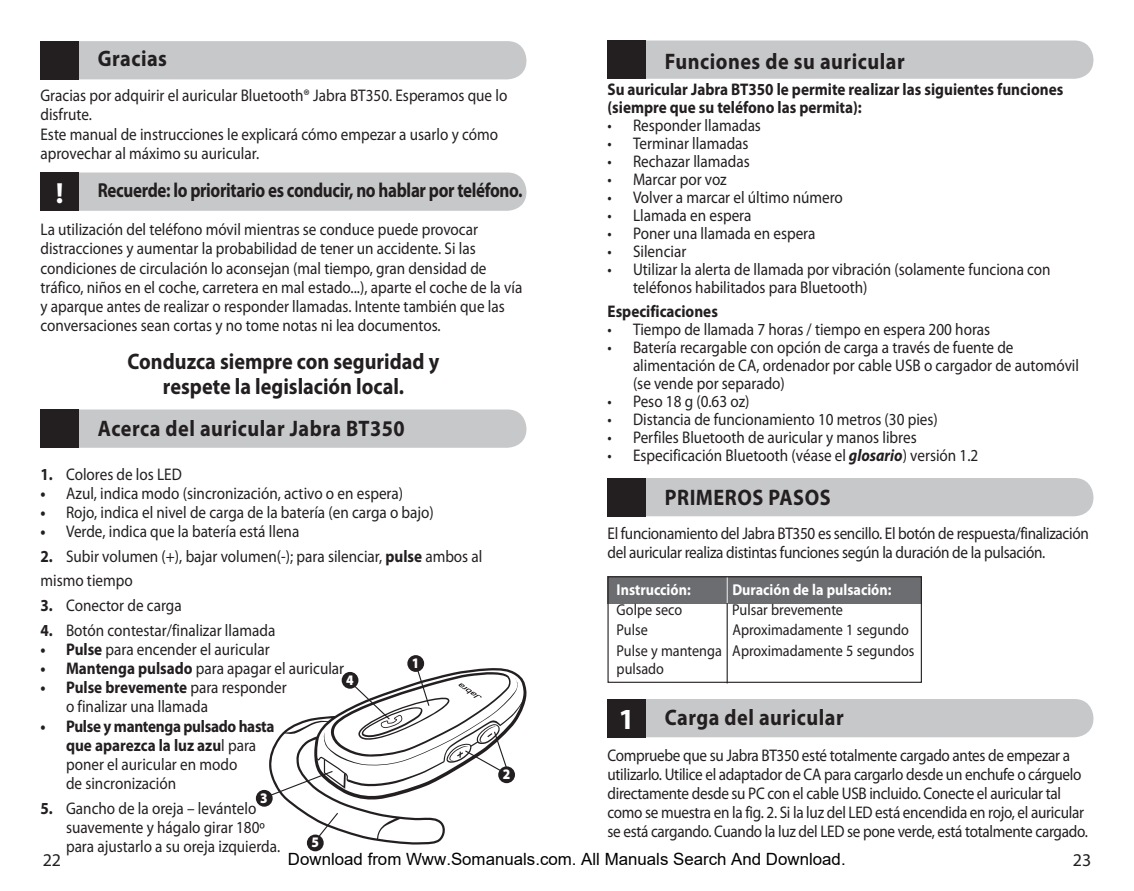
<style>
.page{position:relative;width:1134px;height:891px;background:#fff}
.page>*{position:absolute;margin:0;border:0;box-sizing:border-box;transform-origin:0 0}
.t1{font:700 29.25px "Myriad Pro";color:#fff}
.t2{font:700 22.5px "Myriad Pro";letter-spacing:.025em;color:#231f20;scale:.9 1}
.t3{font:700 22.5px/24.8px "Myriad Pro";color:#231f20;text-align:center;scale:.9 1}
.t4{font:700 20.25px "Myriad Pro";letter-spacing:-.02em;color:#231f20;scale:.84 1}
.t5{font:18px "Myriad Pro";color:#231f20}
.t6{font:16.88px/19.1px "Myriad Pro";color:#231f20;scale:.9 1}
.t7{font:16.88px/19.1px "Myriad Pro";letter-spacing:-.02em;color:#231f20;scale:.9 1}
.t8{font:700 16.88px/18px "Myriad Pro";color:#231f20;scale:.9 1}
.t9{font:700 16.88px/19.1px "Myriad Pro";letter-spacing:-.02em;color:#231f20;scale:.9 1}
.t10{font:16.88px "Arial";color:#000}
.t11{font:15.75px/20.2px "Myriad Pro";color:#231f20;scale:.9 1}
.t12{font:700 15.75px "Myriad Pro";color:#fff;scale:.9 1}
.t13{font:900 14.62px "Myriad Pro";color:#fff;scale:.9 1}
.s1{font-weight:700}
.s2{font-weight:400}
.s3{font-weight:700;font-style:italic}
</style>
<div class="page">
<div style="left:646px;top:699px;width:448px;height:38px;background:#c7c8ca"></div>
<div style="left:608px;top:699px;width:38px;height:38px;background:#231f20"></div>
<div style="left:646px;top:478px;width:448px;height:38px;background:#c7c8ca"></div>
<div style="left:608px;top:478px;width:38px;height:38px;background:#231f20"></div>
<div style="left:646px;top:40px;width:448px;height:39px;background:#c7c8ca"></div>
<div style="left:608px;top:40px;width:38px;height:39px;background:#231f20"></div>
<div style="left:40px;top:173px;width:486px;height:38px;background:#c7c8ca"></div>
<div style="left:41px;top:173px;width:38px;height:38px;background:#231f20"></div>
<div style="left:79px;top:410px;width:447px;height:38px;background:#c7c8ca"></div>
<div style="left:41px;top:409px;width:38px;height:39px;background:#231f20"></div>
<div style="left:40px;top:41px;width:486px;height:38px;background:#c7c8ca"></div>
<div style="left:41px;top:41px;width:38px;height:38px;background:#231f20"></div>
<div style="left:256px;top:790px;width:17px;height:17px;background:#231f20;border-radius:50%"></div>
<div style="left:407px;top:655px;width:17px;height:17px;background:#231f20;border-radius:50%"></div>
<div style="left:307px;top:835px;width:17px;height:16px;background:#231f20;border-radius:50%"></div>
<svg style="left:265px;top:665px;width:261px;height:178px"></svg>
<div style="left:608px;top:576px;width:314px;height:27px;background:#6c6d70"></div>
<hr style="left:727px;top:577px;width:1px;height:106px;background:#231f20">
<svg style="left:727px;top:578px;width:1px;height:25px"></svg>
<div style="left:608px;top:576px;width:314px;height:107px;border:1px solid #231f20"></div>
<h2 class="t2" style="left:98px;top:46px;width:78px">Gracias</h2>
<p class="t6" style="left:41px;top:86px;width:520px">Gracias por adquirir el auricular Bluetooth® Jabra BT350. Esperamos que lo disfrute.<br>Este manual de instrucciones le explicará cómo empezar a usarlo y cómo aprovechar al máximo su auricular.</p>
<p class="t4" style="left:98px;top:179px;width:507px">Recuerde: lo prioritario es conducir, no hablar por teléfono.</p>
<p class="t6" style="left:41px;top:220px;width:537px">La utilización del teléfono móvil mientras se conduce puede provocar distracciones y aumentar la probabilidad de tener un accidente. Si las condiciones de circulación lo aconsejan (mal tiempo, gran densidad de tráfico, niños en el coche, carretera en mal estado...), aparte el coche de la vía y aparque antes de realizar o responder llamadas. Intente también que las conversaciones sean cortas y no tome notas ni lea documentos.</p>
<h2 class="t3" style="left:128px;top:350px;width:348px">Conduzca siempre con seguridad y respete la legislación local.</h2>
<h2 class="t2" style="left:98px;top:415px;width:343px">Acerca del auricular Jabra BT350</h2>
<p class="t6" style="left:41px;top:465px;width:159px"><span class="s1">1.</span> Colores de los LED</p>
<p class="t6" style="left:41px;top:484px;width:404px"><span class="s1">•</span> Azul, indica modo (sincronización, activo o en espera)</p>
<p class="t6" style="left:41px;top:503px;width:439px"><span class="s1">•</span> Rojo, indica el nivel de carga de la batería (en carga o bajo)</p>
<p class="t6" style="left:41px;top:522px;width:289px"><span class="s1">•</span> Verde, indica que la batería está llena</p>
<p class="t6" style="left:41px;top:544px;width:493px;line-height:24.8px"><span class="s1">2.</span> Subir volumen (+), bajar volumen(-); para silenciar, <span class="s1">pulse</span> ambos al mismo tiempo</p>
<p class="t6" style="left:41px;top:596px;width:158px"><span class="s1">3.</span> Conector de carga</p>
<p class="t6" style="left:41px;top:621px;width:262px"><span class="s1">4.</span> Botón contestar/finalizar llamada</p>
<p class="t6" style="left:41px;top:640px;width:256px"><span class="s1">• Pulse</span> para encender el auricular</p>
<p class="t6" style="left:41px;top:659px;width:339px"><span class="s1">• Mantenga pulsado</span> para apagar el auricular</p>
<p class="t6" style="left:66px;top:678px;width:247px;text-indent:-26px"><span class="s1">• Pulse brevemente</span> para responder o finalizar una llamada</p>
<p class="t9" style="left:66px;top:717px;width:233px;text-indent:-26px">• Pulse y mantenga pulsado hasta que aparezca la luz azu<span class="s2">l para poner el auricular en modo<br>de sincronización</span></p>
<p class="t6" style="left:66px;top:799px;width:240px;text-indent:-26px"><span class="s1">5.</span> Gancho de la oreja – levántelo suavemente y hágalo girar 180º para ajustarlo a su oreja izquierda.</p>
<h2 class="t2" style="left:665px;top:48px;width:268px">Funciones de su auricular</h2>
<p class="t8" style="left:608px;top:80px;width:508px">Su auricular Jabra BT350 le permite realizar las siguientes funciones (siempre que su teléfono las permita):</p>
<p class="t6" style="left:608px;top:116px;width:172px">• Responder llamadas</p>
<p class="t6" style="left:608px;top:134px;width:158px">• Terminar llamadas</p>
<p class="t6" style="left:608px;top:152px;width:160px">• Rechazar llamadas</p>
<p class="t6" style="left:608px;top:170px;width:134px">• Marcar por voz</p>
<p class="t6" style="left:608px;top:188px;width:263px">• Volver a marcar el último número</p>
<p class="t6" style="left:608px;top:206px;width:162px">• Llamada en espera</p>
<p class="t6" style="left:608px;top:224px;width:233px">• Poner una llamada en espera</p>
<p class="t6" style="left:608px;top:242px;width:89px">• Silenciar</p>
<p class="t6" style="left:633px;top:260px;width:466px;line-height:18px;text-indent:-26px">• Utilizar la alerta de llamada por vibración (solamente funciona con teléfonos habilitados para Bluetooth)</p>
<p class="t8" style="left:608px;top:303px;width:124px">Especificaciones</p>
<p class="t6" style="left:608px;top:320px;width:427px">• Tiempo de llamada 7 horas / tiempo en espera 200 horas</p>
<p class="t6" style="left:633px;top:339px;width:497px;line-height:18px;text-indent:-26px">• Batería recargable con opción de carga a través de fuente de alimentación de CA, ordenador por cable USB o cargador de automóvil (se vende por separado)</p>
<p class="t6" style="left:608px;top:392px;width:159px">• Peso 18 g (0.63 oz)</p>
<p class="t6" style="left:608px;top:410px;width:369px">• Distancia de funcionamiento 10 metros (30 pies)</p>
<p class="t6" style="left:608px;top:428px;width:345px">• Perfiles Bluetooth de auricular y manos libres</p>
<p class="t6" style="left:608px;top:446px;width:414px">• Especificación Bluetooth (véase el <span class="s3">glosario</span>) versión 1.2</p>
<h2 class="t2" style="left:665px;top:485px;width:186px">PRIMEROS PASOS</h2>
<p class="t7" style="left:608px;top:524px;width:536px">El funcionamiento del Jabra BT350 es sencillo. El botón de respuesta/finalización del auricular realiza distintas funciones según la duración de la pulsación.</p>
<h1 class="t1" style="left:56px;top:176px;width:9px">!</h1>
<p class="t12" style="left:617px;top:581px;width:84px">Instrucción:</p>
<p class="t12" style="left:732px;top:581px;width:178px">Duración de la pulsación:</p>
<p class="t11" style="left:617px;top:600px;width:74px">Golpe seco</p>
<p class="t11" style="left:732px;top:600px;width:125px">Pulsar brevemente</p>
<p class="t11" style="left:617px;top:620px;width:36px">Pulse</p>
<p class="t11" style="left:617px;top:620px;width:332px;text-indent:116px">Aproximadamente 1 segundo<br>Pulse y mantenga Aproximadamente 5 segundos</p>
<p class="t11" style="left:617px;top:658px;width:54px">pulsado</p>
<p class="t13" style="left:412px;top:655px;width:10px">1</p>
<p class="t13" style="left:346px;top:672px;width:10px">4</p>
<h2 class="t2" style="left:665px;top:705px;width:200px">Carga del auricular</h2>
<p class="t7" style="left:608px;top:746px;width:535px">Compruebe que su Jabra BT350 esté totalmente cargado antes de empezar a utilizarlo. Utilice el adaptador de CA para cargarlo desde un enchufe o cárguelo directamente desde su PC con el cable USB incluido. Conecte el auricular tal como se muestra en la fig. 2. Si la luz del LED está encendida en rojo, el auricular se está cargando. Cuando la luz del LED se pone verde, está totalmente cargado.</p>
<h1 class="t1" style="left:619px;top:703px;width:18px">1</h1>
<p class="t13" style="left:503px;top:766px;width:10px">2</p>
<p class="t13" style="left:260px;top:790px;width:10px">3</p>
<p class="t13" style="left:311px;top:834px;width:10px">5</p>
<p class="t10" style="left:288px;top:850px;width:559px">Download from Www.Somanuals.com. All Manuals Search And Download.</p>
<p class="t5" style="left:43px;top:850px;width:20px">22</p>
<p class="t5" style="left:1073px;top:850px;width:20px">23</p>
</div>
